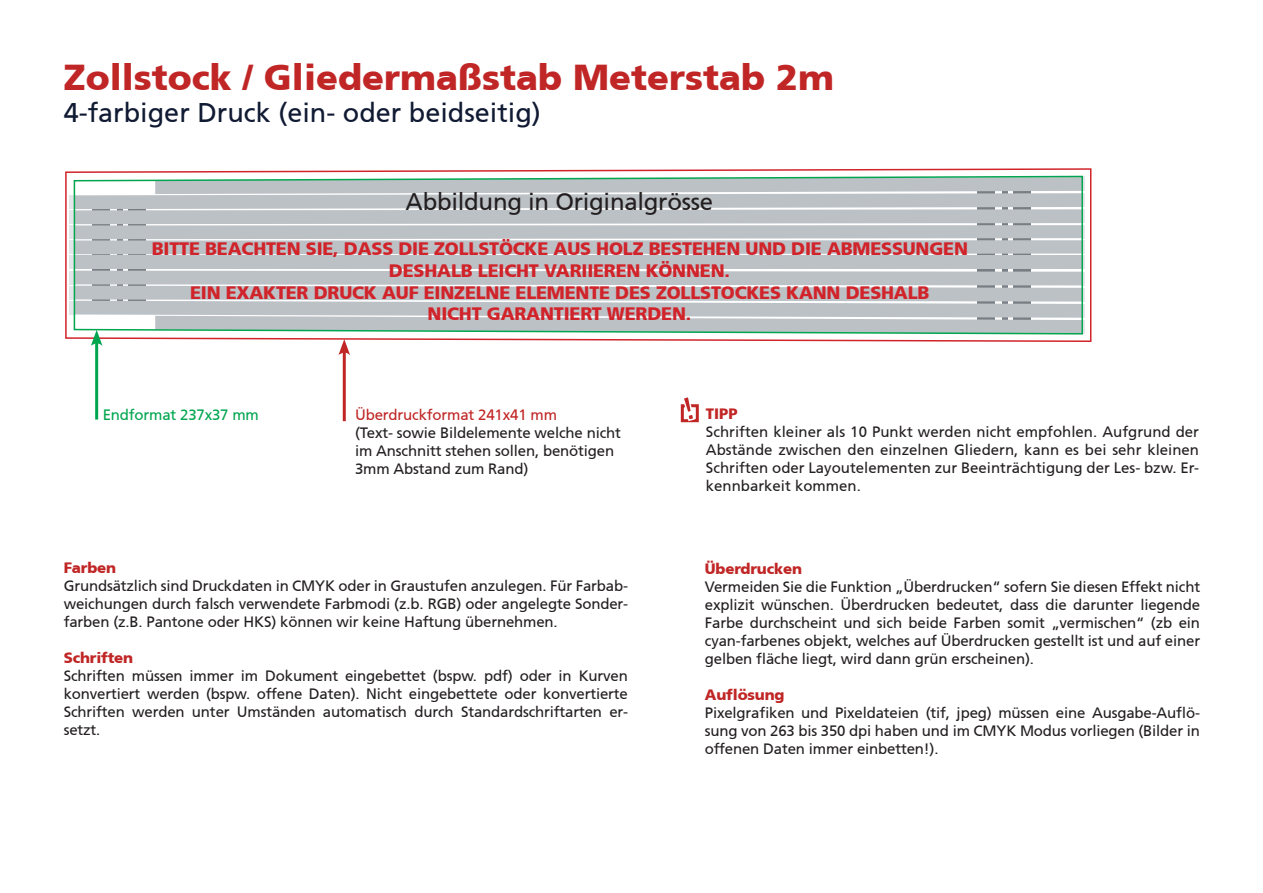
<style>
.page{position:relative;width:1263px;height:893px;background:#fff}
.page>*{position:absolute;margin:0;border:0;box-sizing:border-box;transform-origin:0 0}
.t1{font:900 36px "Frutiger CE";color:#c02625}
.t2{font:27px "Frutiger CE";color:#101a33}
.t3{font:24px "Frutiger CE";letter-spacing:-.01em;color:#231f20}
.t4{font:900 18px/21.6px "Frutiger CE";letter-spacing:-.01em;color:#d1232a;text-align:center}
.t5{font:15px/18px "Frutiger CE";letter-spacing:-.01em;color:#231f20;text-align:justify}
.t6{font:900 15px "Frutiger CE";letter-spacing:-.01em;color:#c02625}
.t7{font:15px "Frutiger CE";letter-spacing:-.01em;color:#c02625}
.t8{font:15px "Frutiger CE";letter-spacing:-.01em;color:#00a54f}
</style>
<div class="page">
<svg style="left:65px;top:168px;width:1027px;height:174px"></svg>
<hr style="left:343px;top:349px;width:3px;height:72px;background:#c02625">
<hr style="left:95px;top:340px;width:3px;height:80px;background:#00a54f">
<svg style="left:74px;top:335px;width:1008px;height:20px"></svg>
<svg style="left:73px;top:175px;width:1011px;height:160px;background:#c0c8ca"></svg>
<div style="left:681px;top:404px;width:18px;height:18px;border:3px solid #c02625"></div>
<svg style="left:681px;top:397px;width:15px;height:25px"></svg>
<h1 class="t1" style="left:64px;top:56px;width:772px">Zollstock / Gliedermaßstab Meterstab 2m</h1>
<h2 class="t2" style="left:64px;top:97px;width:479px">4-farbiger Druck (ein- oder beidseitig)</h2>
<h3 class="t3" style="left:406px;top:188px;width:309px">Abbildung in Originalgrösse</h3>
<p class="t4" style="left:152px;top:238px;width:818px">BITTE BEACHTEN SIE, DASS DIE ZOLLSTÖCKE AUS HOLZ BESTEHEN UND DIE ABMESSUNGEN DESHALB LEICHT VARIIEREN KÖNNEN.<br>EIN EXAKTER DRUCK AUF EINZELNE ELEMENTE DES ZOLLSTOCKES KANN DESHALB<br>NICHT GARANTIERT WERDEN.</p>
<p class="t8" style="left:103px;top:406px;width:158px">Endformat 237x37 mm</p>
<p class="t7" style="left:355px;top:406px;width:203px">Überdruckformat 241x41 mm</p>
<p class="t5" style="left:355px;top:424px;width:268px;text-align:left">(Text- sowie Bildelemente welche nicht im Anschnitt stehen sollen, benötigen<br>3mm Abstand zum Rand)</p>
<p class="t6" style="left:706px;top:405px;width:33px">TIPP</p>
<p class="t5" style="left:706px;top:423px;width:495px">Schriften kleiner als 10 Punkt werden nicht empfohlen. Aufgrund der Abstände zwischen den einzelnen Gliedern, kann es bei sehr kleinen Schriften oder Layoutelementen zur Beeinträchtigung der Les- bzw. Er&shy;kennbarkeit kommen.</p>
<p class="t6" style="left:64px;top:558px;width:54px">Farben</p>
<p class="t5" style="left:64px;top:576px;width:566px">Grundsätzlich sind Druckdaten in CMYK oder in Graustufen anzulegen. Für Farbab&shy;weichungen durch falsch verwendete Farbmodi (z.b. RGB) oder angelegte Sonder&shy;farben (z.B. Pantone oder HKS) können wir keine Haftung übernehmen.</p>
<p class="t6" style="left:64px;top:648px;width:71px">Schriften</p>
<p class="t5" style="left:64px;top:666px;width:566px">Schriften müssen immer im Dokument eingebettet (bspw. pdf) oder in Kurven konvertiert werden (bspw. offene Daten). Nicht eingebettete oder konvertierte Schriften werden unter Umständen automatisch durch Standardschriftarten er&shy;setzt.</p>
<p class="t6" style="left:705px;top:559px;width:99px">Überdrucken</p>
<p class="t5" style="left:705px;top:577px;width:497px">Vermeiden Sie die Funktion „Überdrucken“ sofern Sie diesen Effekt nicht explizit wünschen. Überdrucken bedeutet, dass die darunter liegende Farbe durchscheint und sich beide Farben somit „vermischen“ (zb ein cyan-farbenes objekt, welches auf Überdrucken gestellt ist und auf einer gelben fläche liegt, wird dann grün erscheinen).</p>
<p class="t6" style="left:705px;top:685px;width:81px">Auflösung</p>
<p class="t5" style="left:705px;top:703px;width:497px">Pixelgrafiken und Pixeldateien (tif, jpeg) müssen eine Ausgabe-Auflö&shy;sung von 263 bis 350 dpi haben und im CMYK Modus vorliegen (Bilder in offenen Daten immer einbetten!).</p>
</div>
